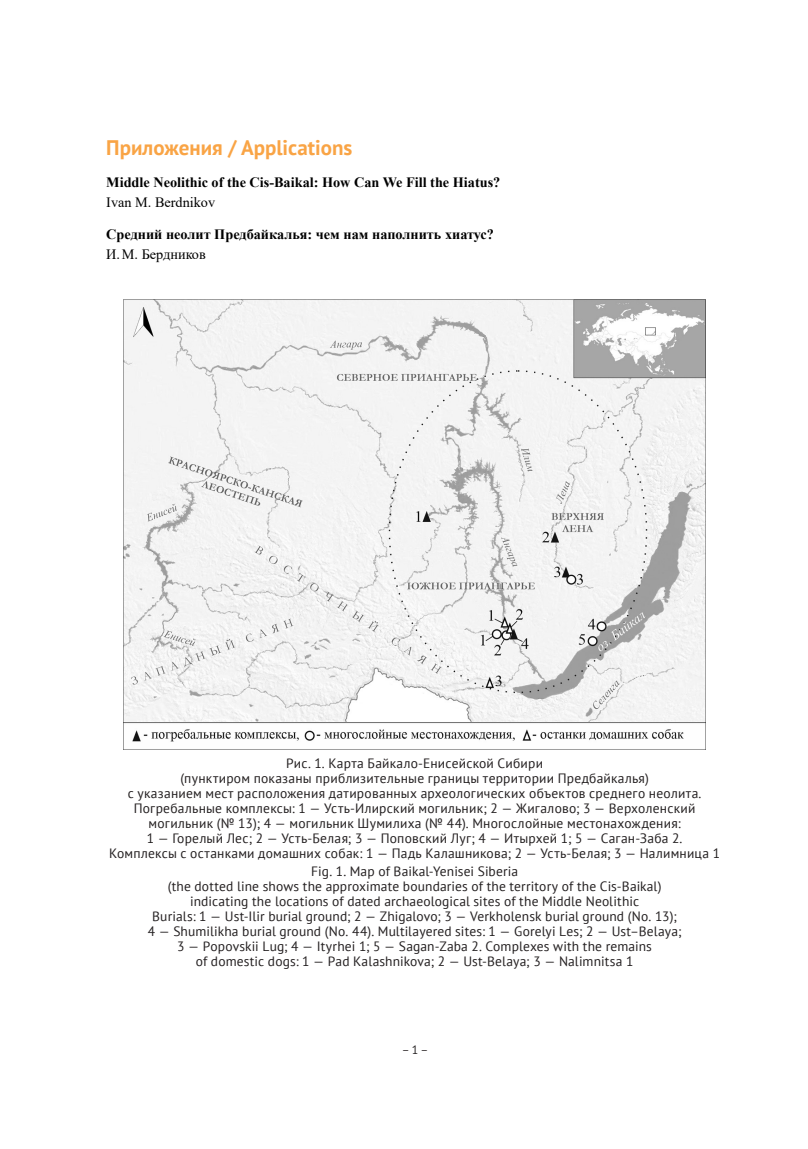
<style>
.page{position:relative;width:808px;height:1149px;background:#fff}
.page>*{position:absolute;margin:0;border:0;box-sizing:border-box;transform-origin:0 0}
.Заголовок{font:700 21px "PT Sans";color:#f9a445}
.Подзаголовок_1{font:700 14.25px "Times New Roman";color:#000}
.Appli_автор{font:14.25px "Times New Roman";color:#000}
.рисунок{font:13.5px/15px "PT Sans";letter-spacing:.015em;color:#231f20;text-align:center}
.t1{font:12px "PT Sans";color:#231f20}
</style>
<div class="page">
<img style="left:123px;top:299px;width:583px;height:450px">
<p class="Заголовок" style="left:106px;top:134px;width:248px">Приложения / Applications</p>
<p class="Подзаголовок_1" style="left:106px;top:172px;width:395px">Middle Neolithic of the Cis-Baikal: How Can We Fill the Hiatus?</p>
<p class="Appli_автор" style="left:106px;top:192px;width:110px">Ivan M. Berdnikov</p>
<p class="Подзаголовок_1" style="left:106px;top:224px;width:389px">Средний неолит Предбайкалья: чем нам наполнить хиатус?</p>
<p class="Appli_автор" style="left:106px;top:244px;width:101px">И. М. Бердников</p>
<p class="рисунок" style="left:109px;top:755px;width:612px">Рис. 1. Карта Байкало-Енисейской Сибири<br>(пунктиром показаны приблизительные границы территории Предбайкалья)<br>с указанием мест расположения датированных археологических объектов среднего неолита.<br>Погребальные комплексы: 1 — Усть-Илирский могильник; 2 — Жигалово; 3 — Верхоленский могильник (№ 13); 4 — могильник Шумилиха (№ 44). Многослойные местонахождения:<br>1 — Горелый Лес; 2 — Усть-Белая; 3 — Поповский Луг; 4 — Итырхей 1; 5 — Саган-Заба 2.<br>Комплексы с останками домашних собак: 1 — Падь Калашникова; 2 — Усть-Белая; 3 — Налимница 1</p>
<p class="рисунок" style="left:148px;top:863px;width:535px">Fig. 1. Map of Baikal-Yenisei Siberia<br>(the dotted line shows the approximate boundaries of the territory of the Cis-Baikal) indicating the locations of dated archaeological sites of the Middle Neolithic<br>Burials: 1 — Ust-Ilir burial ground; 2 — Zhigalovo; 3 — Verkholensk burial ground (No. 13); 4 — Shumilikha burial ground (No. 44). Multilayered sites: 1 — Gorelyi Les; 2 — Ust–Belaya; 3 — Popovskii Lug; 4 — Ityrhei 1; 5 — Sagan-Zaba 2. Complexes with the remains<br>of domestic dogs: 1 — Pad Kalashnikova; 2 — Ust-Belaya; 3 — Nalimnitsa 1</p>
<p class="t1" style="left:402px;top:1041px;width:28px">– 1 –</p>
</div>
